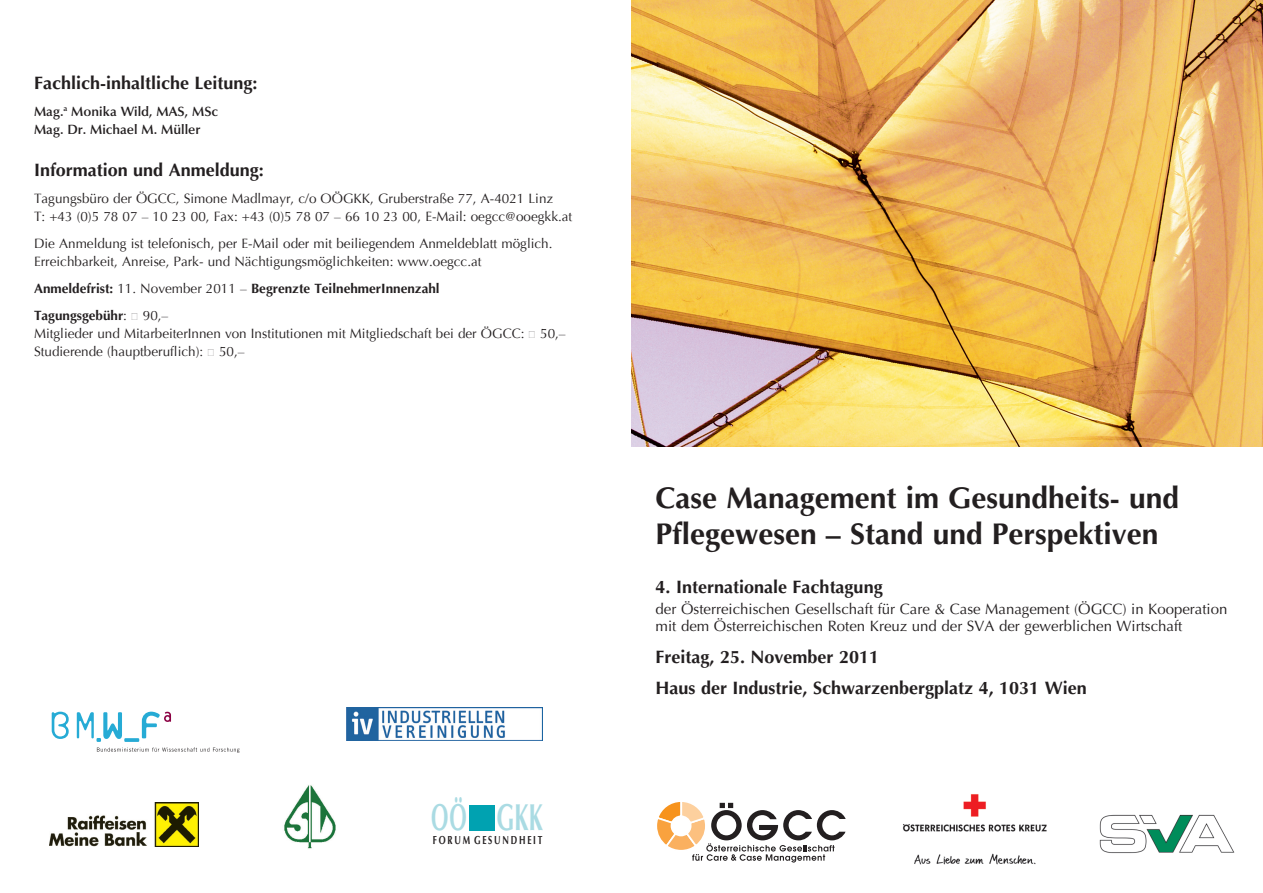
<style>
.page{position:relative;width:1263px;height:893px;background:#fff}
.page>*{position:absolute;margin:0;border:0;box-sizing:border-box;transform-origin:0 0}
.t1{font:700 37.65px "Optima LT Std";color:#aadbe3;scale:.61 1}
.t2{font:700 37.65px "Optima LT Std";color:#aadbe3;scale:.55 1}
.t3{font:700 34.35px "Optima LT Std";color:#aadbe3;scale:.45 1}
.t4{font:700 30px/36px "Optima LT Std";color:#231f20}
.t5{font:700 18px/31.5px "Optima LT Std";color:#231f20}
.t6{font:15px/17.2px "Optima LT Std";color:#231f20}
.t7{font:13.5px/18px "Optima";color:#231f20}
.t8{font:700 13.5px/27px "Optima LT Std";color:#231f20}
.t9{font:600 13.5px/18px "Optima LT Std";color:#231f20}
.t10{font:700 11.7px "Optima LT Std";letter-spacing:.215em;color:#231f20;scale:.71 1}
.s1{font-family:"Optima";font-weight:400}
</style>
<div class="page">
<img style="left:631px;top:0;width:632px;height:446px">
<svg style="left:657px;top:802px;width:189px;height:61px"></svg>
<div style="left:469px;top:805px;width:25px;height:25px;background:#00a2b1"></div>
<img style="left:284px;top:785px;width:52px;height:64px">
<img style="left:50px;top:803px;width:149px;height:44px">
<img style="left:903px;top:794px;width:144px;height:71px">
<img style="left:1099px;top:814px;width:136px;height:40px">
<img style="left:346px;top:708px;width:196px;height:32px">
<svg style="left:52px;top:712px;width:17px;height:27px"></svg>
<svg style="left:77px;top:712px;width:162px;height:41px"></svg>
<h3 class="t5" style="left:34px;top:67px;width:225px">Fachlich-inhaltliche Leitung:</h3>
<p class="t9" style="left:34px;top:102px;width:186px">Mag.<sup>a</sup> Monika Wild, MAS, MSc<br>Mag. Dr. Michael M. Müller</p>
<h3 class="t5" style="left:34px;top:154px;width:231px">Information und Anmeldung:</h3>
<p class="t7" style="left:34px;top:189px;width:540px">Tagungsbüro der ÖGCC, Simone Madlmayr, c/o OÖGKK, Gruberstraße 77, A-4021 Linz<br>T: +43 (0)5 78 07 – 10 23 00, Fax: +43 (0)5 78 07 – 66 10 23 00, E-Mail: oegcc@ooegkk.at</p>
<p class="t7" style="left:34px;top:234px;width:520px">Die Anmeldung ist telefonisch, per E-Mail oder mit beiliegendem Anmeldeblatt möglich.<br>Erreichbarkeit, Anreise, Park- und Nächtigungsmöglichkeiten: www.oegcc.at</p>
<p class="t8" style="left:34px;top:275px;width:407px">Anmeldefrist: <span class="s1">11. November 2011 –</span> Begrenzte TeilnehmerInnenzahl<br>Tagungsgebühr<span class="s1">: € 90,–</span></p>
<p class="t7" style="left:34px;top:324px;width:533px">Mitglieder und MitarbeiterInnen von Institutionen mit Mitgliedschaft bei der ÖGCC: € 50,–<br>Studierende (hauptberuflich): € 50,–</p>
<h2 class="t3" style="left:454px;top:771px;width:21px">..</h2>
<h1 class="t1" style="left:496px;top:795px;width:77px">GKK</h1>
<p class="t10" style="left:433px;top:833px;width:156px">FORUM GESUNDHEIT</p>
<h1 class="t2" style="left:431px;top:795px;width:66px">OO</h1>
<h3 class="t4" style="left:656px;top:480px;width:525px">Case Management im Gesundheits- und<br>Pflegewesen – Stand und Perspektiven</h3>
<h3 class="t5" style="left:656px;top:571px;width:229px">4. Internationale Fachtagung</h3>
<p class="t6" style="left:656px;top:601px;width:573px">der Österreichischen Gesellschaft für Care &amp; Case Management (ÖGCC) in Kooperation mit dem Österreichischen Roten Kreuz und der SVA der gewerblichen Wirtschaft</p>
<h3 class="t5" style="left:656px;top:641px;width:433px">Freitag, 25. November 2011<br>Haus der Industrie, Schwarzenbergplatz 4, 1031 Wien</h3>
</div>
